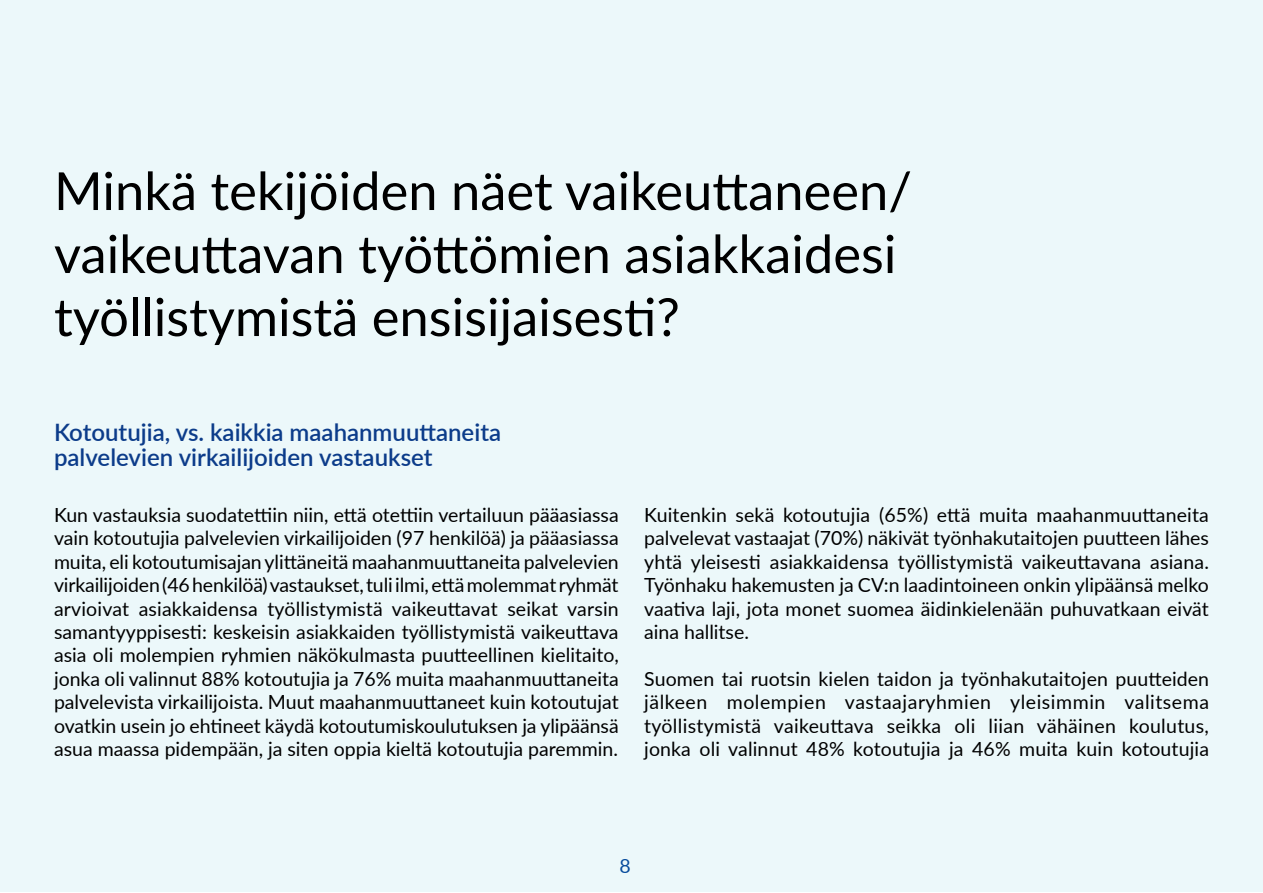
<style>
.page{position:relative;width:1263px;height:893px;background:#fff}
.page>*{position:absolute;margin:0;border:0;box-sizing:border-box;transform-origin:0 0}
.OTS_1_h2{font:52.5px/63px "Lato";color:#000}
.OTS_2_h3{font:600 24px/25.5px "Lato";color:#0c3c8a}
.Leipis_eka_kpl{font:19.5px/23.4px "Lato";letter-spacing:.005em;color:#000;text-align:justify}
.t1{font:19.5px "Lato";color:#074b9c}
</style>
<div class="page">
<div style="left:0;top:0;width:1263px;height:892px;background:#ecf8fa"></div>
<h2 class="OTS_1_h2" style="left:54px;top:157px;width:859px">Minkä tekijöiden näet vaikeuttaneen/ vaikeuttavan työttömien asiakkaidesi työllistymistä ensisijaisesti?</h2>
<h3 class="OTS_2_h3" style="left:54px;top:418px;width:449px">Kotoutujia, vs. kaikkia maahanmuuttaneita palvelevien virkailijoiden vastaukset</h3>
<p class="Leipis_eka_kpl" style="left:54px;top:502px;width:566px">Kun vastauksia suodatettiin niin, että otettiin vertailuun pääasiassa vain kotoutujia palvelevien virkailijoiden (97 henkilöä) ja pääasiassa muita, eli kotoutumisajan ylittäneitä maahanmuuttaneita palvelevien virkailijoiden (46 henkilöä) vastaukset, tuli ilmi, että molemmat ryhmät arvioivat asiakkaidensa työllistymistä vaikeuttavat seikat varsin samantyyppisesti: keskeisin asiakkaiden työllistymistä vaikeuttava asia oli molempien ryhmien näkökulmasta puutteellinen kielitaito, jonka oli valinnut 88% kotoutujia ja 76% muita maahanmuuttaneita palvelevista virkailijoista. Muut maahanmuuttaneet kuin kotoutujat ovatkin usein jo ehtineet käydä kotoutumiskoulutuksen ja ylipäänsä asua maassa pidempään, ja siten oppia kieltä kotoutujia paremmin.</p>
<p class="Leipis_eka_kpl" style="left:644px;top:502px;width:566px">Kuitenkin sekä kotoutujia (65%) että muita maahanmuuttaneita palvelevat vastaajat (70%) näkivät työnhakutaitojen puutteen lähes yhtä yleisesti asiakkaidensa työllistymistä vaikeuttavana asiana.<br>Työnhaku hakemusten ja CV:n laadintoineen onkin ylipäänsä melko vaativa laji, jota monet suomea äidinkielenään puhuvatkaan eivät aina hallitse.</p>
<p class="Leipis_eka_kpl" style="left:644px;top:666px;width:566px">Suomen tai ruotsin kielen taidon ja työnhakutaitojen puutteiden jälkeen molempien vastaajaryhmien yleisimmin valitsema työllistymistä vaikeuttava seikka oli liian vähäinen koulutus, jonka oli valinnut 48% kotoutujia ja 46% muita kuin kotoutujia</p>
<p class="t1" style="left:619px;top:852px;width:13px">8</p>
<p class="t1" style="left:626px;top:852px;width:13px">8</p>
</div>
